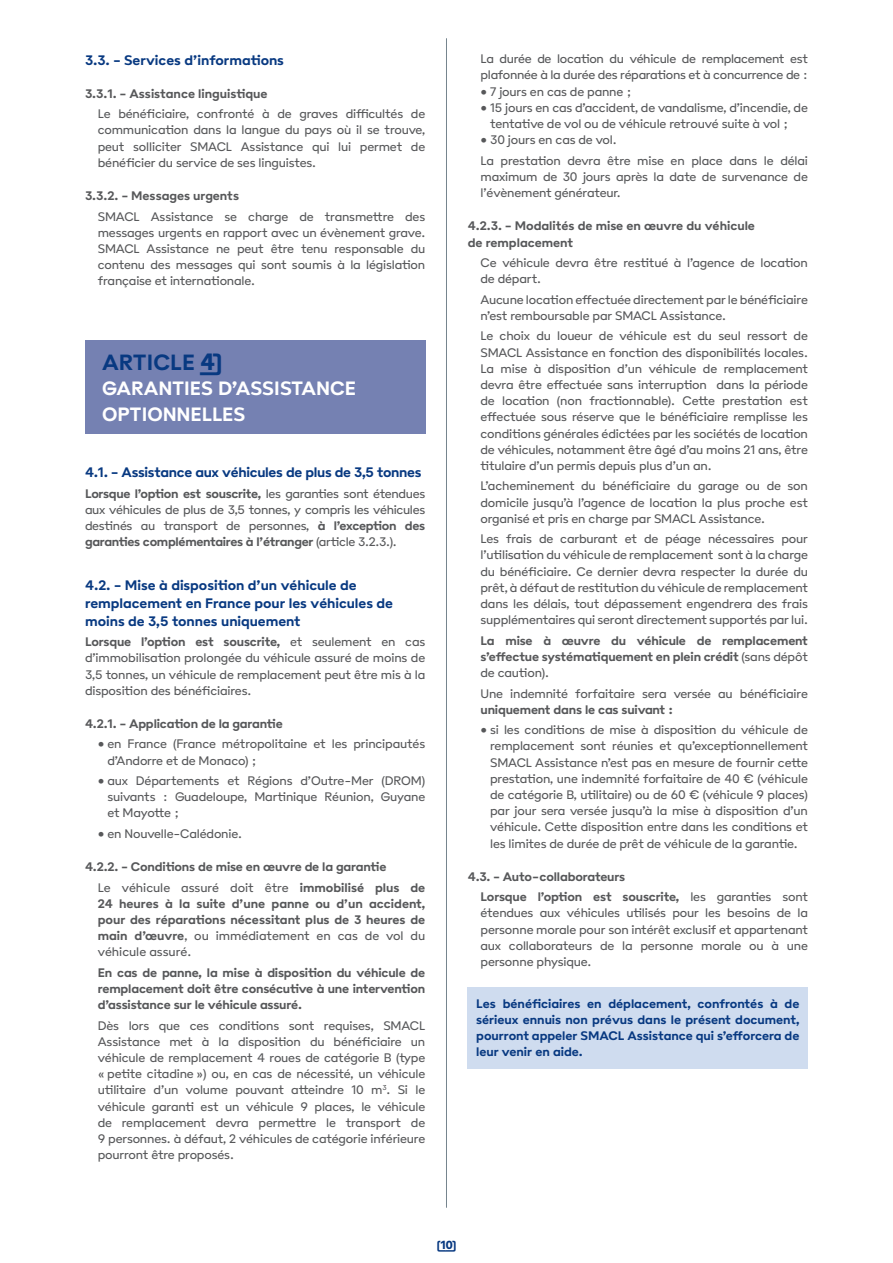
<style>
.page{position:relative;width:893px;height:1263px;background:#fff}
.page>*{position:absolute;margin:0;border:0;box-sizing:border-box;transform-origin:0 0}
.t1{font:700 24px "Poligon";color:#083981}
.t2{font:700 21px/25.2px "Poligon";color:#fff}
.t3{font:700 15px/18px "Poligon";color:#083981}
.t4{font:13.5px/16.2px "Poligon";letter-spacing:-.01em;color:#57585a;text-align:justify}
.t5{font:700 13.5px/16.2px "Poligon";letter-spacing:-.01em;color:#57585a}
.t6{font:700 13.5px/16.2px "Poligon";color:#083981;text-align:justify}
.t7{font:12px "Poligon Black Link";color:#083981}
.s1{font-family:"Poligon Black Link";font-weight:400}
.s2{font-weight:700}
.s3{font-weight:400}
</style>
<div class="page">
<hr style="left:446px;top:38px;width:1px;height:1170px;background:#76858e">
<div style="left:85px;top:340px;width:340px;height:93px;background:#7581b2"></div>
<div style="left:468px;top:987px;width:340px;height:81px;background:#cfdcef"></div>
<p class="t3" style="left:85px;top:50px;width:200px">3.3. - Services d’informations</p>
<p class="t5" style="left:85px;top:85px;width:184px">3.3.1. - Assistance linguistique</p>
<p class="t4" style="left:98px;top:106px;width:329px">Le bénéficiaire, confronté à de graves difficultés de communication dans la langue du pays où il se trouve, peut solliciter SMACL Assistance qui lui permet de bénéficier du service de ses linguistes.</p>
<p class="t5" style="left:85px;top:187px;width:155px">3.3.2. - Messages urgents</p>
<p class="t4" style="left:98px;top:208px;width:329px">SMACL Assistance se charge de transmettre des messages urgents en rapport avec un évènement grave.<br>SMACL Assistance ne peut être tenu responsable du contenu des messages qui sont soumis à la législation française et internationale.</p>
<h1 class="t1" style="left:102px;top:347px;width:122px">ARTICLE <span class="s1">4</span></h1>
<h2 class="t2" style="left:102px;top:375px;width:256px">GARANTIES D’ASSISTANCE<br>OPTIONNELLES</h2>
<p class="t3" style="left:85px;top:463px;width:338px">4.1. - Assistance aux véhicules de plus de 3,5 tonnes</p>
<p class="t4" style="left:85px;top:485px;width:342px"><span class="s2">Lorsque l’option est souscrite,</span> les garanties sont étendues aux véhicules de plus de 3,5 tonnes, y compris les véhicules destinés au transport de personnes, <span class="s2">à l’exception des garanties complémentaires à l’étranger</span> (article 3.2.3.).</p>
<p class="t3" style="left:85px;top:575px;width:309px">4.2. - Mise à disposition d’un véhicule de remplacement en France pour les véhicules de moins de 3,5 tonnes uniquement</p>
<p class="t4" style="left:85px;top:633px;width:342px"><span class="s2">Lorsque l’option est souscrite,</span> et seulement en cas d’immobilisation prolongée du véhicule assuré de moins de 3,5 tonnes, un véhicule de remplacement peut être mis à la disposition des bénéficiaires.</p>
<p class="t5" style="left:85px;top:715px;width:199px">4.2.1. - Application de la garantie</p>
<p class="t4" style="left:107px;top:736px;width:319px;text-indent:-10px">• en France (France métropolitaine et les principautés d’Andorre et de Monaco) ;</p>
<p class="t4" style="left:107px;top:772px;width:319px;text-indent:-10px">• aux Départements et Régions d’Outre-Mer (DROM) suivants : Guadeloupe, Martinique Réunion, Guyane et Mayotte ;</p>
<p class="t4" style="left:98px;top:825px;width:146px">• en Nouvelle-Calédonie.</p>
<p class="t5" style="left:98px;top:856px;width:329px;line-height:20.4px;text-indent:-13px">4.2.2. - Conditions de mise en œuvre de la garantie<br><span class="s3">Le véhicule assuré doit être</span> immobilisé plus de</p>
<p class="t5" style="left:98px;top:895px;width:329px;text-align:justify">24 heures à la suite d’une panne ou d’un accident, pour des réparations nécessitant plus de 3 heures de main d’œuvre<span class="s3">, ou immédiatement en cas de vol du véhicule assuré.</span></p>
<p class="t5" style="left:98px;top:964px;width:329px;text-align:justify">En cas de panne, la mise à disposition du véhicule de remplacement doit être consécutive à une intervention d’assistance sur le véhicule assuré.</p>
<p class="t4" style="left:98px;top:1017px;width:329px">Dès lors que ces conditions sont requises, SMACL Assistance met à la disposition du bénéficiaire un véhicule de remplacement 4 roues de catégorie B (type « petite citadine ») ou, en cas de nécessité, un véhicule utilitaire d’un volume pouvant atteindre 10 m<sup>3</sup>. Si le véhicule garanti est un véhicule 9 places, le véhicule de remplacement devra permettre le transport de 9 personnes. à défaut, 2 véhicules de catégorie inférieure pourront être proposés.</p>
<p class="t4" style="left:480px;top:51px;width:329px">La durée de location du véhicule de remplacement est plafonnée à la durée des réparations et à concurrence de :</p>
<p class="t4" style="left:480px;top:83px;width:153px">• 7 jours en cas de panne ;</p>
<p class="t4" style="left:490px;top:99px;width:319px;text-indent:-10px">• 15 jours en cas d’accident, de vandalisme, d’incendie, de tentative de vol ou de véhicule retrouvé suite à vol ;</p>
<p class="t4" style="left:480px;top:129px;width:329px;line-height:20.4px">• 30 jours en cas de vol.<br>La prestation devra être mise en place dans le délai</p>
<p class="t4" style="left:480px;top:168px;width:329px">maximum de 30 jours après la date de survenance de l’évènement générateur.</p>
<p class="t5" style="left:468px;top:217px;width:289px">4.2.3. - Modalités de mise en œuvre du véhicule de remplacement</p>
<p class="t4" style="left:480px;top:254px;width:329px">Ce véhicule devra être restitué à l’agence de location de départ.</p>
<p class="t4" style="left:480px;top:291px;width:329px">Aucune location effectuée directement par le bénéficiaire n’est remboursable par SMACL Assistance.</p>
<p class="t4" style="left:480px;top:328px;width:329px">Le choix du loueur de véhicule est du seul ressort de SMACL Assistance en fonction des disponibilités locales.<br>La mise à disposition d’un véhicule de remplacement devra être effectuée sans interruption dans la période de location (non fractionnable). Cette prestation est effectuée sous réserve que le bénéficiaire remplisse les conditions générales édictées par les sociétés de location de véhicules, notamment être âgé d’au moins 21 ans, être titulaire d’un permis depuis plus d’un an.</p>
<p class="t4" style="left:480px;top:478px;width:329px">L’acheminement du bénéficiaire du garage ou de son domicile jusqu’à l’agence de location la plus proche est organisé et pris en charge par SMACL Assistance.</p>
<p class="t4" style="left:480px;top:530px;width:329px">Les frais de carburant et de péage nécessaires pour l’utilisation du véhicule de remplacement sont à la charge du bénéficiaire. Ce dernier devra respecter la durée du prêt, à défaut de restitution du véhicule de remplacement dans les délais, tout dépassement engendrera des frais supplémentaires qui seront directement supportés par lui.</p>
<p class="t5" style="left:480px;top:632px;width:329px;text-align:justify">La mise à œuvre du véhicule de remplacement s’effectue systématiquement en plein crédit <span class="s3">(sans dépôt de caution).</span></p>
<p class="t4" style="left:480px;top:685px;width:329px">Une indemnité forfaitaire sera versée au bénéficiaire</p>
<p class="t5" style="left:480px;top:701px;width:195px">uniquement dans le cas suivant :</p>
<p class="t4" style="left:490px;top:721px;width:319px;text-indent:-10px">• si les conditions de mise à disposition du véhicule de remplacement sont réunies et qu’exceptionnellement SMACL Assistance n’est pas en mesure de fournir cette prestation, une indemnité forfaitaire de 40 € (véhicule de catégorie B, utilitaire) ou de 60 € (véhicule 9 places) par jour sera versée jusqu’à la mise à disposition d’un véhicule. Cette disposition entre dans les conditions et les limites de durée de prêt de véhicule de la garantie.</p>
<p class="t5" style="left:480px;top:866px;width:329px;line-height:20.4px;text-indent:-13px">4.3. - Auto-collaborateurs<br>Lorsque l’option est souscrite, <span class="s3">les garanties sont</span></p>
<p class="t4" style="left:480px;top:905px;width:329px">étendues aux véhicules utilisés pour les besoins de la personne morale pour son intérêt exclusif et appartenant aux collaborateurs de la personne morale ou à une personne physique.</p>
<p class="t6" style="left:476px;top:995px;width:325px">Les bénéficiaires en déplacement, confrontés à de sérieux ennuis non prévus dans le présent document, pourront appeler SMACL Assistance qui s’efforcera de leur venir en aide.</p>
<p class="t7" style="left:437px;top:1237px;width:21px">10</p>
</div>
